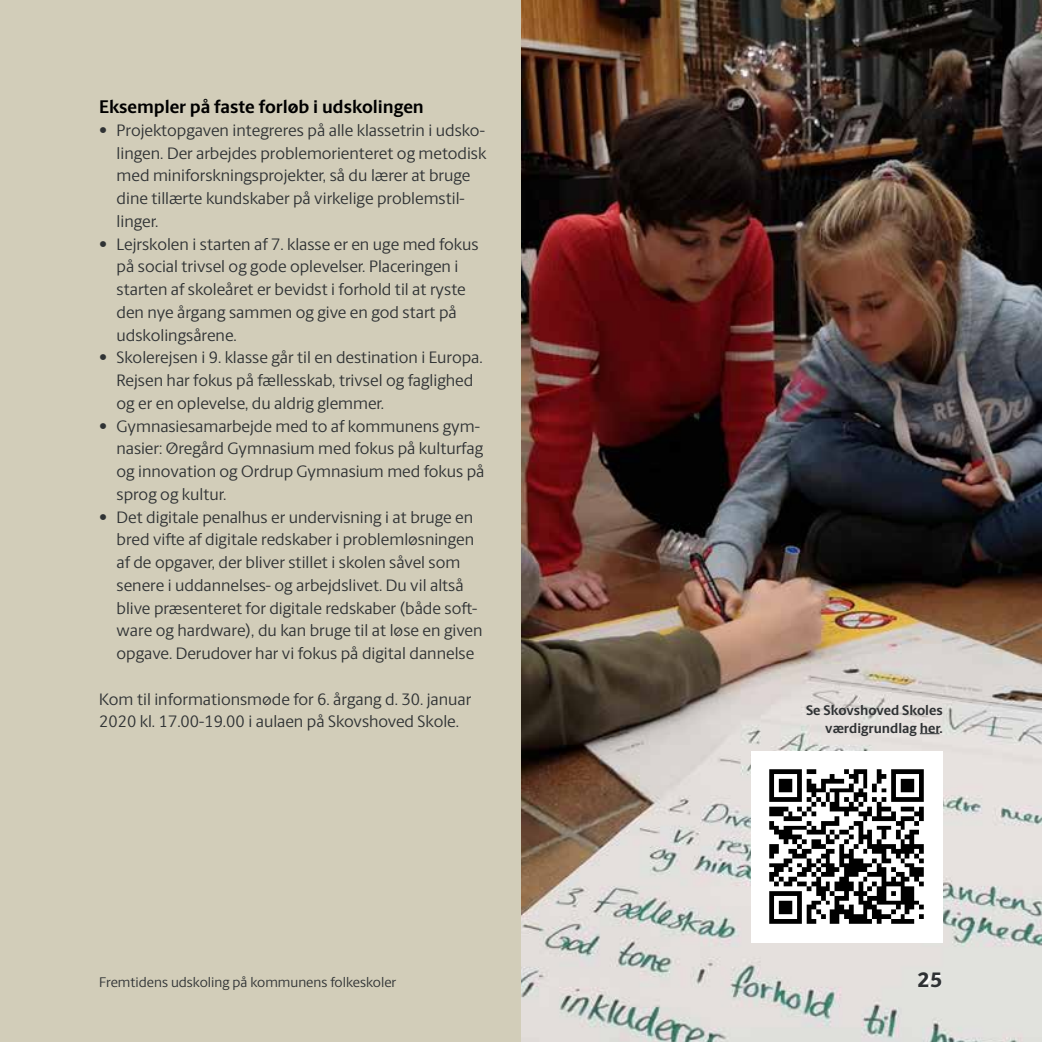
<style>
.page{position:relative;width:1042px;height:1042px;background:#d2cdb9}
.page>*{position:absolute;margin:0;border:0;box-sizing:border-box;transform-origin:0 0}
.t1{font:800 21px "Berlingske Sans";color:#2f3234}
.t2{font:700 18.38px "Berlingske Sans";color:#000}
.t3{font:16.62px/22.8px "Berlingske Sans";color:#2f3234}
.t4{font:14px "Berlingske Sans";color:#2f3234}
.t5{font:700 14px/17.5px "Berlingske Sans";color:#2f3234;text-align:right}
.s1{font-size:17.5px;color:#fff}
</style>
<div class="page">
<img style="left:521px;top:0;width:521px;height:1042px">
<img style="left:751px;top:751px;width:192px;height:192px">
<svg style="left:920px;top:733px;width:19px;height:1px"></svg>
<p class="t2" style="left:99px;top:93px;width:326px">Eksempler på faste forløb i udskolingen</p>
<p class="t3" style="left:117px;top:118px;width:371px;text-indent:-17px">• Projektopgaven integreres på alle klassetrin i udsko&shy;lingen. Der arbejdes problemorienteret og metodisk med miniforskningsprojekter, så du lærer at bruge dine tillærte kundskaber på virkelige problemstil&shy;linger.</p>
<p class="t3" style="left:117px;top:232px;width:363px;text-indent:-17px">• Lejrskolen i starten af 7. klasse er en uge med fokus på social trivsel og gode oplevelser. Placeringen i starten af skoleåret er bevidst i forhold til at ryste den nye årgang sammen og give en god start på udskolingsårene.</p>
<p class="t3" style="left:117px;top:345px;width:368px;text-indent:-17px">• Skolerejsen i 9. klasse går til en destination i Europa.<br>Rejsen har fokus på fællesskab, trivsel og faglighed og er en oplevelse, du aldrig glemmer.</p>
<p class="t3" style="left:117px;top:414px;width:369px;text-indent:-17px">• Gymnasiesamarbejde med to af kommunens gym&shy;nasier: Øregård Gymnasium med fokus på kulturfag og innovation og Ordrup Gymnasium med fokus på sprog og kultur.</p>
<p class="t3" style="left:117px;top:505px;width:367px;text-indent:-17px">• Det digitale penalhus er undervisning i at bruge en bred vifte af digitale redskaber i problemløsningen af de opgaver, der bliver stillet i skolen såvel som senere i uddannelses- og arbejdslivet. Du vil altså blive præsenteret for digitale redskaber (både soft&shy;ware og hardware), du kan bruge til at løse en given opgave. Derudover har vi fokus på digital dannelse</p>
<p class="t3" style="left:99px;top:687px;width:373px">Kom til informationsmøde for 6. årgang d. 30. januar<br>2020 kl. 17.00-19.00 i aulaen på Skovshoved Skole.</p>
<p class="t5" style="left:806px;top:701px;width:138px">Se Skovshoved Skoles værdigrundlag her.</p>
<p class="t4" style="left:99px;top:973px;width:298px">Fremtidens udskoling på kommunens folkeskoler</p>
<p class="t1" style="left:917px;top:964px;width:27px">25<span class="s1">25</span></p>
</div>
